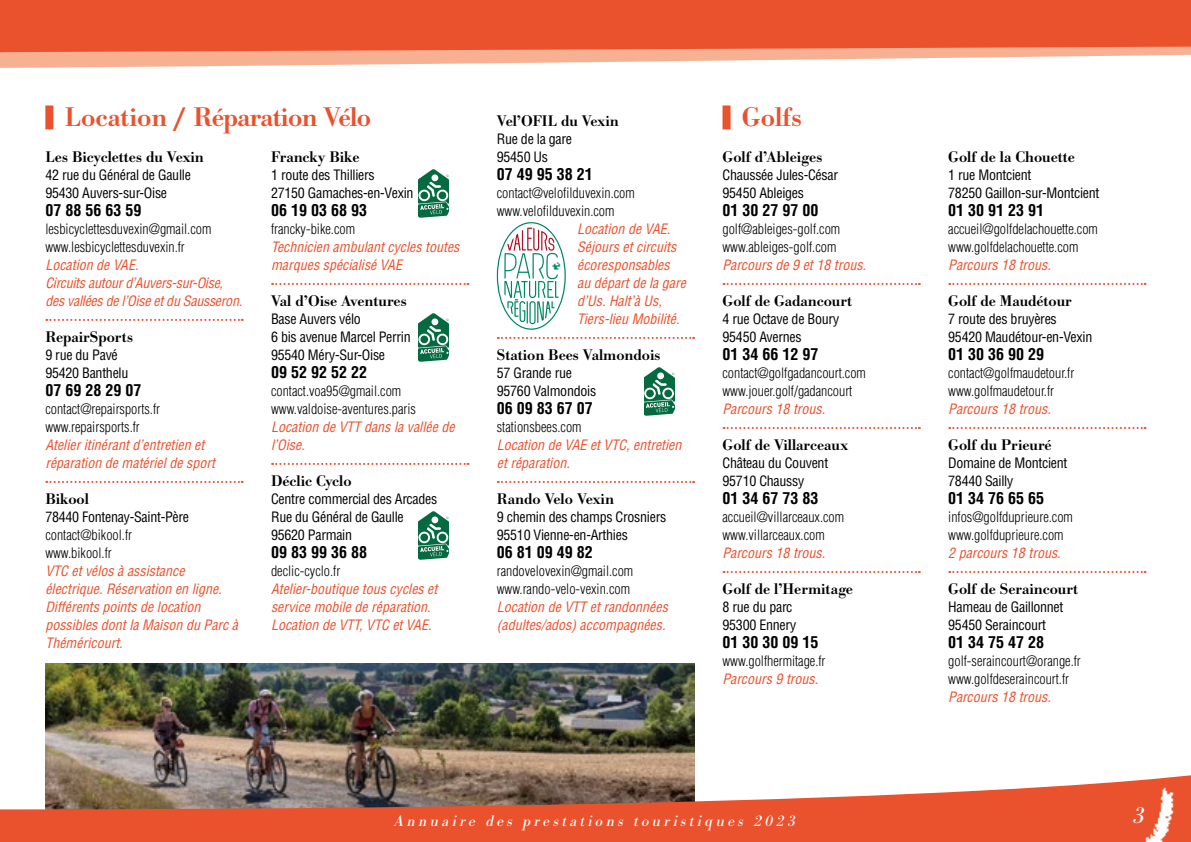
<style>
.page{position:relative;width:1191px;height:842px;background:#fff}
.page>*{position:absolute;margin:0;border:0;box-sizing:border-box;transform-origin:0 0}
.t1{font:500 28px "Bodoni URW";letter-spacing:-.01em;color:#ea512d}
.t2{font:italic 24px "Bodoni URW";color:#fff}
.t3{font:500 16px "Bodoni URW";color:#000}
.t4{font:700 condensed 16px "Helvetica LT Std";color:#000}
.t5{font:italic 16px "Bodoni URW";letter-spacing:.2em;color:#fff}
.t6{font:300 condensed 14px/18px "Helvetica LT Std";color:#000}
.t7{font:italic condensed 14px/18px "Helvetica LT Std";color:#ea512d}
.t8{font:condensed 14px/18px "Helvetica LT Std";letter-spacing:-.02em;color:#000}
.t9{font:italic condensed 14px/18px "Helvetica LT Std";letter-spacing:-.02em;color:#ea512d}
</style>
<div class="page">
<img style="left:45px;top:663px;width:649px;height:109px">
<svg style="left:0;top:772px;width:1191px;height:70px;background:#ce7058"></svg>
<svg style="left:1px;top:52px;width:1190px;height:16px;fill:#f7b091"></svg>
<svg style="left:0;top:52px;width:1px;height:16px"></svg>
<div style="left:0;top:0;width:1191px;height:52px;background:#ea512d"></div>
<img style="left:1128px;top:772px;width:53px;height:70px">
<svg style="left:46px;top:319px;width:197px;height:2px"></svg>
<svg style="left:46px;top:481px;width:197px;height:2px"></svg>
<svg style="left:272px;top:283px;width:196px;height:2px"></svg>
<svg style="left:272px;top:463px;width:196px;height:2px"></svg>
<svg style="left:418px;top:169px;width:30px;height:49px"></svg>
<svg style="left:418px;top:313px;width:30px;height:49px"></svg>
<svg style="left:418px;top:511px;width:30px;height:49px"></svg>
<svg style="left:498px;top:337px;width:196px;height:2px"></svg>
<svg style="left:498px;top:481px;width:196px;height:2px"></svg>
<svg style="left:497px;top:222px;width:69px;height:108px"></svg>
<svg style="left:644px;top:367px;width:30px;height:49px"></svg>
<svg style="left:723px;top:283px;width:197px;height:2px"></svg>
<svg style="left:723px;top:427px;width:197px;height:2px"></svg>
<svg style="left:723px;top:571px;width:197px;height:2px"></svg>
<svg style="left:949px;top:283px;width:196px;height:2px"></svg>
<svg style="left:949px;top:427px;width:196px;height:2px"></svg>
<svg style="left:949px;top:571px;width:196px;height:2px"></svg>
<div style="left:722px;top:105px;width:8px;height:24px;background:#ea512d"></div>
<div style="left:45px;top:105px;width:8px;height:24px;background:#ea512d"></div>
<h1 class="t1" style="left:65px;top:100px;width:308px">Location / Réparation Vélo</h1>
<p class="t3" style="left:45px;top:147px;width:160px">Les Bicyclettes du Vexin</p>
<p class="t8" style="left:45px;top:166px;width:147px">42 rue du Général de Gaulle<br>95430 Auvers-sur-Oise</p>
<p class="t4" style="left:45px;top:200px;width:97px">07 88 56 63 59</p>
<p class="t6" style="left:45px;top:220px;width:167px">lesbicyclettesduvexin@gmail.com www.lesbicyclettesduvexin.fr</p>
<p class="t9" style="left:45px;top:256px;width:198px">Location de VAE.<br>Circuits autour d’Auvers-sur-Oise, des vallées de l’Oise et du Sausseron.</p>
<p class="t3" style="left:45px;top:327px;width:89px">RepairSports</p>
<p class="t8" style="left:45px;top:346px;width:85px">9 rue du Pavé<br>95420 Banthelu</p>
<p class="t4" style="left:45px;top:380px;width:97px">07 69 28 29 07</p>
<p class="t6" style="left:45px;top:400px;width:116px">contact@repairsports.fr www.repairsports.fr</p>
<p class="t7" style="left:45px;top:436px;width:171px">Atelier itinérant d’entretien et réparation de matériel de sport</p>
<p class="t3" style="left:45px;top:489px;width:45px">Bikool</p>
<p class="t8" style="left:45px;top:508px;width:145px">78440 Fontenay-Saint-Père</p>
<p class="t6" style="left:45px;top:526px;width:88px">contact@bikool.fr www.bikool.fr</p>
<p class="t7" style="left:45px;top:562px;width:194px">VTC et vélos à assistance électrique. Réservation en ligne.<br>Différents points de location possibles dont la Maison du Parc à<br>Théméricourt.</p>
<p class="t3" style="left:271px;top:147px;width:90px">Francky Bike</p>
<p class="t8" style="left:271px;top:166px;width:144px">1 route des Thilliers<br>27150 Gamaches-en-Vexin</p>
<p class="t4" style="left:271px;top:200px;width:97px">06 19 03 68 93</p>
<p class="t6" style="left:271px;top:220px;width:85px">francky-bike.com</p>
<p class="t7" style="left:271px;top:238px;width:190px">Technicien ambulant cycles toutes marques spécialisé VAE</p>
<p class="t3" style="left:271px;top:291px;width:137px">Val d’Oise Aventures</p>
<p class="t8" style="left:271px;top:310px;width:141px">Base Auvers vélo<br>6 bis avenue Marcel Perrin<br>95540 Méry-Sur-Oise</p>
<p class="t4" style="left:271px;top:362px;width:97px">09 52 92 52 22</p>
<p class="t6" style="left:271px;top:382px;width:146px">contact.voa95@gmail.com www.valdoise-aventures.paris</p>
<p class="t7" style="left:271px;top:418px;width:185px">Location de VTT dans la vallée de l’Oise.</p>
<p class="t3" style="left:271px;top:471px;width:82px">Déclic Cyclo</p>
<p class="t8" style="left:271px;top:490px;width:168px">Centre commercial des Arcades<br>Rue du Général de Gaulle<br>95620 Parmain</p>
<p class="t4" style="left:271px;top:542px;width:97px">09 83 99 36 88</p>
<p class="t6" style="left:271px;top:562px;width:71px">declic-cyclo.fr</p>
<p class="t7" style="left:271px;top:580px;width:168px">Atelier-boutique tous cycles et service mobile de réparation.<br>Location de VTT, VTC et VAE.</p>
<p class="t3" style="left:497px;top:111px;width:123px">Vel’OFIL du Vexin</p>
<p class="t8" style="left:497px;top:130px;width:77px">Rue de la gare<br>95450 Us</p>
<p class="t4" style="left:497px;top:164px;width:97px">07 49 95 38 21</p>
<p class="t6" style="left:497px;top:184px;width:139px">contact@velofilduvexin.com www.velofilduvexin.com</p>
<p class="t7" style="left:577px;top:220px;width:110px">Location de VAE.<br>Séjours et circuits écoresponsables au départ de la gare d’Us. Halt’à Us,<br>Tiers-lieu Mobilité.</p>
<p class="t3" style="left:497px;top:345px;width:165px">Station Bees Valmondois</p>
<p class="t8" style="left:497px;top:364px;width:101px">57 Grande rue<br>95760 Valmondois</p>
<p class="t4" style="left:497px;top:398px;width:97px">06 09 83 67 07</p>
<p class="t6" style="left:497px;top:418px;width:86px">stationsbees.com</p>
<p class="t7" style="left:497px;top:436px;width:186px">Location de VAE et VTC, entretien et réparation.</p>
<p class="t3" style="left:497px;top:489px;width:119px">Rando Velo Vexin</p>
<p class="t8" style="left:497px;top:508px;width:171px">9 chemin des champs Crosniers<br>95510 Vienne-en-Arthies</p>
<p class="t4" style="left:497px;top:542px;width:97px">06 81 09 49 82</p>
<p class="t6" style="left:497px;top:562px;width:138px">randovelovexin@gmail.com www.rando-velo-vexin.com</p>
<p class="t7" style="left:497px;top:598px;width:173px">Location de VTT et randonnées (adultes/ados) accompagnées.</p>
<h1 class="t1" style="left:742px;top:100px;width:61px">Golfs</h1>
<p class="t3" style="left:722px;top:147px;width:101px">Golf d’Ableiges</p>
<p class="t8" style="left:722px;top:166px;width:117px">Chaussée Jules-César<br>95450 Ableiges</p>
<p class="t4" style="left:722px;top:200px;width:97px">01 30 27 97 00</p>
<p class="t6" style="left:722px;top:220px;width:119px">golf@ableiges-golf.com www.ableiges-golf.com</p>
<p class="t7" style="left:722px;top:256px;width:145px">Parcours de 9 et 18 trous.</p>
<p class="t3" style="left:722px;top:291px;width:131px">Golf de Gadancourt</p>
<p class="t8" style="left:722px;top:310px;width:118px">4 rue Octave de Boury<br>95450 Avernes</p>
<p class="t4" style="left:722px;top:344px;width:97px">01 34 66 12 97</p>
<p class="t6" style="left:722px;top:364px;width:145px">contact@golfgadancourt.com www.jouer.golf/gadancourt</p>
<p class="t7" style="left:722px;top:400px;width:104px">Parcours 18 trous.</p>
<p class="t3" style="left:722px;top:435px;width:127px">Golf de Villarceaux</p>
<p class="t8" style="left:722px;top:454px;width:107px">Château du Couvent<br>95710 Chaussy</p>
<p class="t4" style="left:722px;top:488px;width:97px">01 34 67 73 83</p>
<p class="t6" style="left:722px;top:508px;width:123px">accueil@villarceaux.com www.villarceaux.com</p>
<p class="t7" style="left:722px;top:544px;width:104px">Parcours 18 trous.</p>
<p class="t3" style="left:722px;top:579px;width:132px">Golf de l’Hermitage</p>
<p class="t8" style="left:722px;top:598px;width:75px">8 rue du parc<br>95300 Ennery</p>
<p class="t4" style="left:722px;top:632px;width:97px">01 30 30 09 15</p>
<p class="t6" style="left:722px;top:652px;width:104px">www.golfhermitage.fr</p>
<p class="t7" style="left:722px;top:670px;width:97px">Parcours 9 trous.</p>
<p class="t3" style="left:948px;top:147px;width:128px">Golf de la Chouette</p>
<p class="t8" style="left:948px;top:166px;width:153px">1 rue Montcient<br>78250 Gaillon-sur-Montcient</p>
<p class="t4" style="left:948px;top:200px;width:97px">01 30 91 23 91</p>
<p class="t6" style="left:948px;top:220px;width:151px">accueil@golfdelachouette.com www.golfdelachouette.com</p>
<p class="t7" style="left:948px;top:256px;width:104px">Parcours 18 trous.</p>
<p class="t3" style="left:948px;top:291px;width:125px">Golf de Maudétour</p>
<p class="t8" style="left:948px;top:310px;width:146px">7 route des bruyères<br>95420 Maudétour-en-Vexin</p>
<p class="t4" style="left:948px;top:344px;width:97px">01 30 36 90 29</p>
<p class="t6" style="left:948px;top:364px;width:127px">contact@golfmaudetour.fr www.golfmaudetour.fr</p>
<p class="t7" style="left:948px;top:400px;width:104px">Parcours 18 trous.</p>
<p class="t3" style="left:948px;top:435px;width:105px">Golf du Prieuré</p>
<p class="t8" style="left:948px;top:454px;width:121px">Domaine de Montcient<br>78440 Sailly</p>
<p class="t4" style="left:948px;top:488px;width:97px">01 34 76 65 65</p>
<p class="t6" style="left:948px;top:508px;width:126px">infos@golfduprieure.com www.golfduprieure.com</p>
<p class="t7" style="left:948px;top:544px;width:114px">2 parcours 18 trous.</p>
<p class="t3" style="left:948px;top:579px;width:131px">Golf de Seraincourt</p>
<p class="t8" style="left:948px;top:598px;width:117px">Hameau de Gaillonnet<br>95450 Seraincourt</p>
<p class="t4" style="left:948px;top:632px;width:97px">01 34 75 47 28</p>
<p class="t6" style="left:948px;top:652px;width:134px">golf-seraincourt@orange.fr www.golfdeseraincourt.fr</p>
<p class="t7" style="left:948px;top:688px;width:104px">Parcours 18 trous.</p>
<p class="t5" style="left:395px;top:811px;width:402px">Annuaire des prestations touristiques 2023</p>
<h2 class="t2" style="left:1133px;top:801px;width:13px">3</h2>
</div>
